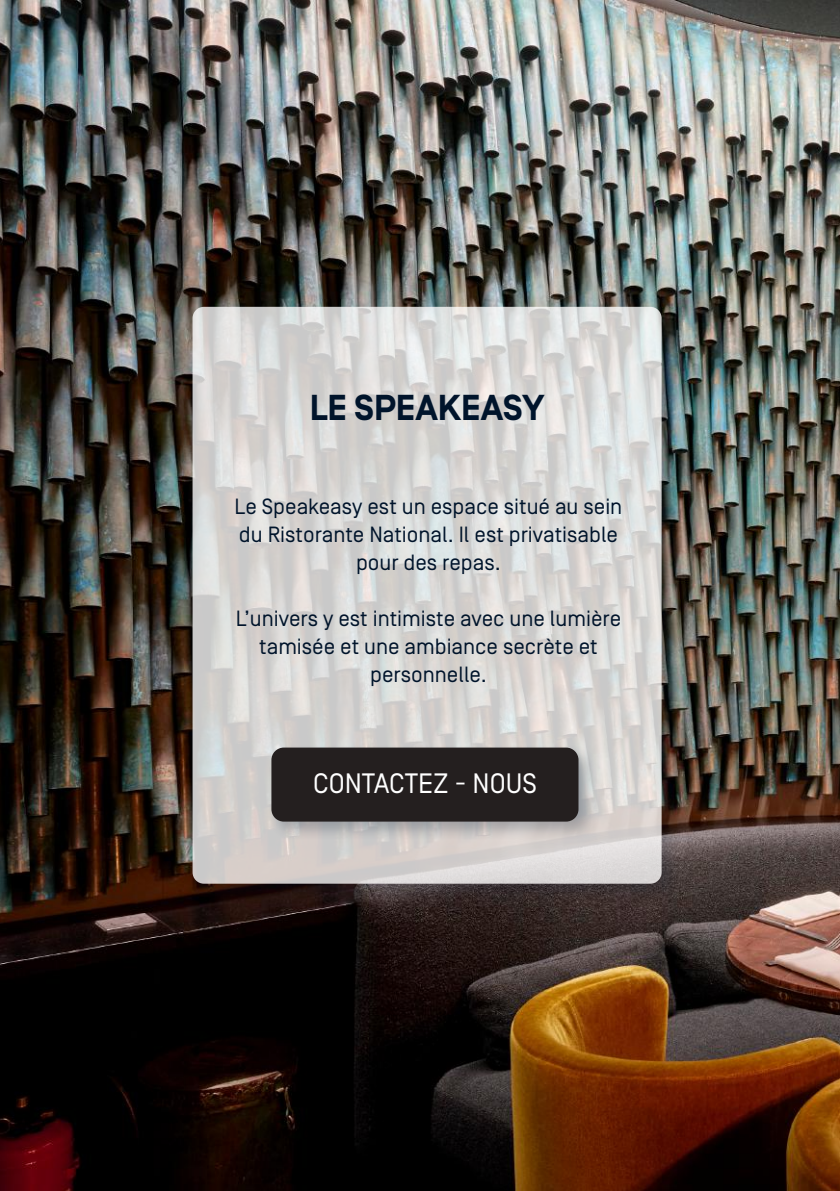
<style>
.page{position:relative;width:840px;height:1191px;background:#fff}
.page>*{position:absolute;margin:0;border:0;box-sizing:border-box;transform-origin:0 0}
.t1{font:700 36px "Simplon Norm";color:#00142b}
.t2{font:28px "Simplon Norm";color:#fff}
.t3{font:22px/28px "Simplon Norm";color:#00142b;text-align:center}
</style>
<div class="page">
<hr style="left:839px;top:0;width:1px;height:1191px;background:#241f1f">
<img style="left:0;top:0;width:839px;height:1191px">
<div style="left:188px;top:303px;width:493px;height:601px;background:#00142b;opacity:.25"></div>
<svg style="left:192px;top:307px;width:469px;height:576px;background:#d7d6d4"></svg>
<div style="left:267px;top:743px;width:331px;height:98px;background:#00142b;opacity:.25"></div>
<div style="left:272px;top:748px;width:305px;height:72px;background:#241f1f;border-radius:11px"></div>
<div style="left:271px;top:747px;width:307px;height:74px;border:2px solid #241f1f;border-radius:11px"></div>
<h1 class="t1" style="left:309px;top:388px;width:236px">LE SPEAKEASY</h1>
<p class="t3" style="left:234px;top:492px;width:389px">Le Speakeasy est un espace situé au sein du Ristorante National. Il est privatisable pour des repas.</p>
<p class="t3" style="left:236px;top:604px;width:386px">L’univers y est intimiste avec une lumière tamisée et une ambiance secrète et personnelle.</p>
<p class="t2" style="left:313px;top:768px;width:225px">CONTACTEZ - NOUS</p>
</div>
